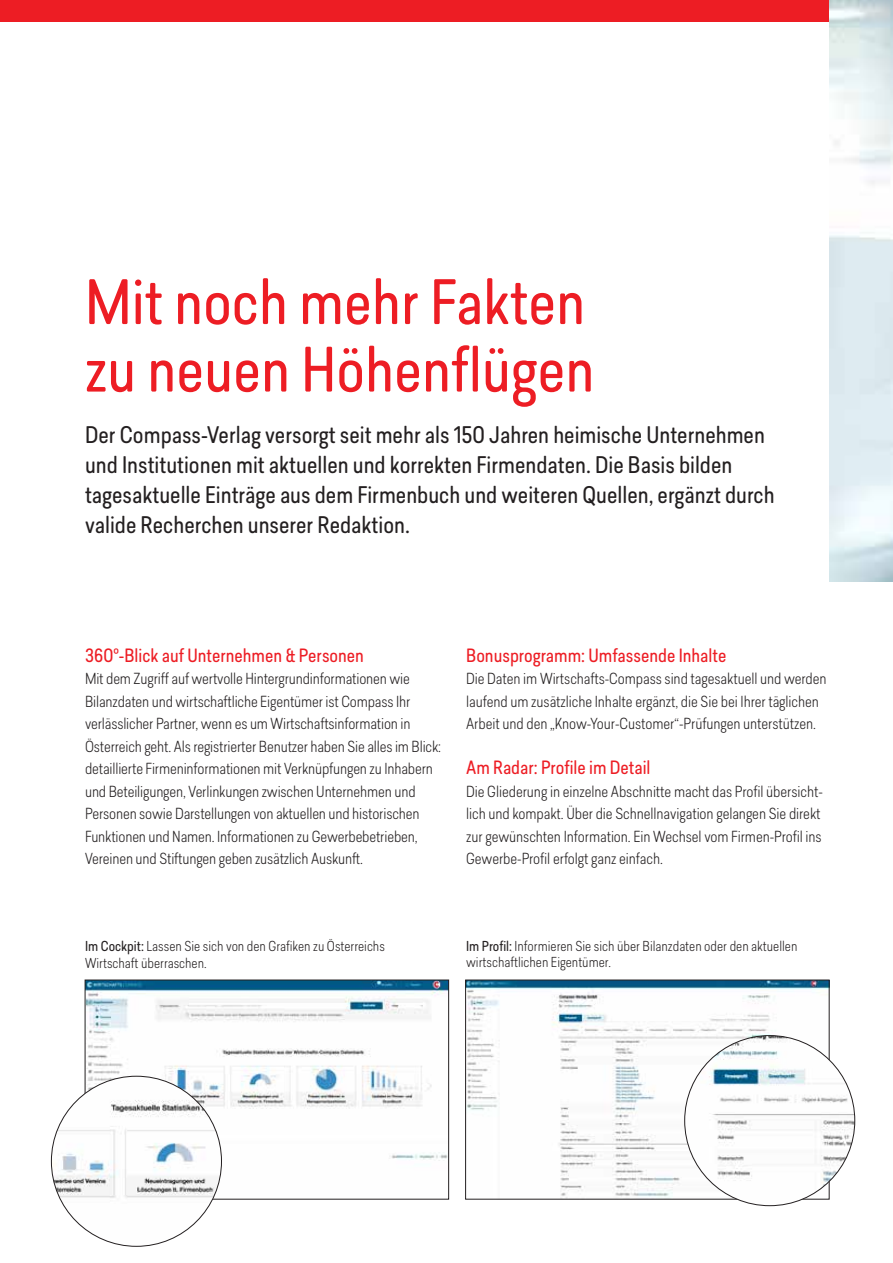
<style>
.page{position:relative;width:893px;height:1263px;background:#fff}
.page>*{position:absolute;margin:0;border:0;box-sizing:border-box;transform-origin:0 0}
.t1{font:60px/67.5px "Predige Rounded";color:#ed1d24}
.t2{font:22.5px/30px "Predige Rounded";color:#231f20}
.t3{font:18px "Predige Rounded";color:#ed1d24}
.t4{font:300 15px/22.5px "Predige Rounded";letter-spacing:-.01em;color:#231f20}
.t5{font:300 13.5px/16.2px "Predige Rounded";color:#231f20}
.s1{font-weight:400}
</style>
<div class="page">
<div style="left:0;top:0;width:893px;height:21px;background:#ed1d24"></div>
<img style="left:468px;top:982px;width:359px;height:215px">
<div style="left:466px;top:980px;width:363px;height:219px;border:1px solid #231f20"></div>
<img style="left:87px;top:982px;width:360px;height:215px">
<div style="left:85px;top:980px;width:364px;height:219px;border:1px solid #231f20"></div>
<img style="left:829px;top:0;width:64px;height:581px">
<img style="left:51px;top:1076px;width:170px;height:170px;border-radius:85px">
<img style="left:685px;top:1035px;width:170px;height:171px;border-radius:85px">
<h1 class="t1" style="left:85px;top:268px;width:511px">Mit noch mehr Fakten zu neuen Höhenflügen</h1>
<p class="t2" style="left:85px;top:419px;width:691px">Der Compass-Verlag versorgt seit mehr als 150 Jahren heimische Unternehmen und Institutionen mit aktuellen und korrekten Firmendaten. Die Basis bilden tagesaktuelle Einträge aus dem Firmenbuch und weiteren Quellen, ergänzt durch valide Recherchen unserer Redaktion.</p>
<p class="t3" style="left:85px;top:643px;width:280px">360°-Blick auf Unternehmen &amp; Personen</p>
<p class="t4" style="left:85px;top:667px;width:357px">Mit dem Zugriff auf wertvolle Hintergrundinformationen wie Bilanzdaten und wirtschaftliche Eigentümer ist Compass Ihr verlässlicher Partner, wenn es um Wirtschaftsinformation in Österreich geht. Als registrierter Benutzer haben Sie alles im Blick: detaillierte Firmeninformationen mit Verknüpfungen zu Inhabern und Beteiligungen, Verlinkungen zwischen Unternehmen und Personen sowie Darstellungen von aktuellen und historischen Funktionen und Namen. Informationen zu Gewerbebetrieben, Vereinen und Stiftungen geben zusätzlich Auskunft.</p>
<p class="t3" style="left:466px;top:643px;width:262px">Bonusprogramm: Umfassende Inhalte</p>
<p class="t4" style="left:466px;top:667px;width:362px">Die Daten im Wirtschafts-Compass sind tagesaktuell und werden laufend um zusätzliche Inhalte ergänzt, die Sie bei Ihrer täglichen<br>Arbeit und den „Know-Your-Customer“-Prüfungen unterstützen.</p>
<p class="t3" style="left:466px;top:755px;width:186px">Am Radar: Profile im Detail</p>
<p class="t4" style="left:466px;top:779px;width:358px">Die Gliederung in einzelne Abschnitte macht das Profil übersicht&shy;lich und kompakt. Über die Schnellnavigation gelangen Sie direkt zur gewünschten Information. Ein Wechsel vom Firmen-Profil ins Gewerbe-Profil erfolgt ganz einfach.</p>
<p class="t5" style="left:85px;top:938px;width:301px"><span class="s1">Im Cockpit:</span> Lassen Sie sich von den Grafiken zu Österreichs<br>Wirtschaft überraschen.</p>
<p class="t5" style="left:466px;top:938px;width:333px"><span class="s1">Im Profil:</span> Informieren Sie sich über Bilanzdaten oder den aktuellen wirtschaftlichen Eigentümer.</p>
</div>
